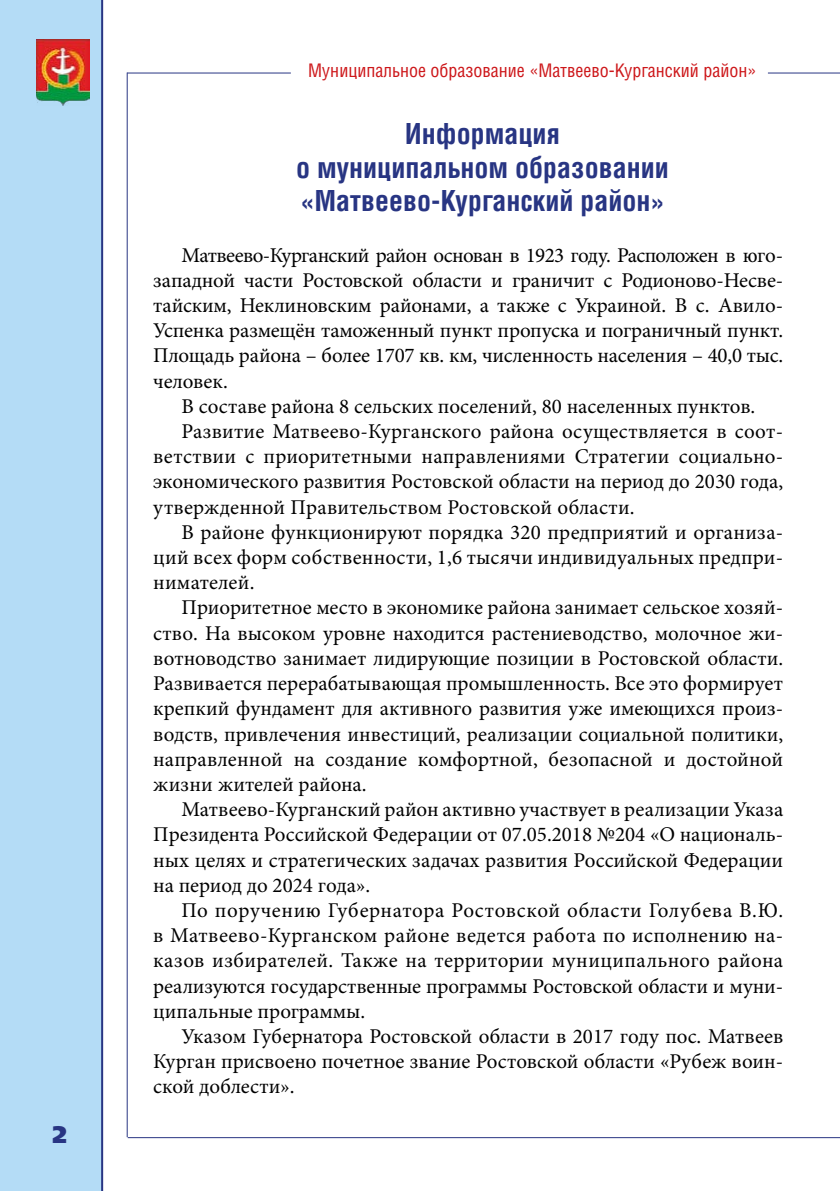
<style>
.page{position:relative;width:840px;height:1191px;background:#fff}
.page>*{position:absolute;margin:0;border:0;box-sizing:border-box;transform-origin:0 0}
.t1{font:700 28px/33.6px "AG Letterica Condensed C";color:#283583;text-align:center}
.t2{font:24px "AG Foreigner Black C";color:#283583}
.t3{font:21px/25.2px "Minion Pro";color:#000;text-align:justify}
.t4{font:21px "Minion Pro";letter-spacing:.02em;color:#000}
.t5{font:21px "Minion Pro";letter-spacing:.03em;color:#000}
.t6{font:18px "AG Letterica Condensed C";color:#cd171a}
</style>
<div class="page">
<div style="left:0;top:0;width:102px;height:1191px;background:#b4dcf6"></div>
<hr style="left:101px;top:0;width:2px;height:1191px;background:#283583">
<hr style="left:767px;top:73px;width:72px;height:1px;background:#283583">
<hr style="left:127px;top:73px;width:164px;height:1px;background:#283583">
<hr style="left:127px;top:73px;width:1px;height:1064px;background:#283583">
<hr style="left:128px;top:1137px;width:711px;height:1px;background:#283583">
<img style="left:37px;top:39px;width:52px;height:67px">
<p class="t2" style="left:52px;top:1120px;width:16px">2</p>
<p class="t6" style="left:308px;top:59px;width:449px">Муниципальное образование «Матвеево-Курганский район»</p>
<h1 class="t1" style="left:296px;top:117px;width:374px">Информация<br>о муниципальном образовании «Матвеево-Курганский район»</h1>
<p class="t3" style="left:153px;top:242px;width:631px;text-indent:28px">Матвеево-Курганский район основан в 1923 году. Расположен в юго&shy;западной части Ростовской области и граничит с Родионово-Несве&shy;тайским, Неклиновским районами, а также с Украиной. В с. Авило-Успенка размещён таможенный пункт пропуска и пограничный пункт.<br>Площадь района – более 1707 кв. км, численность населения – 40,0 тыс. человек.</p>
<p class="t3" style="left:181px;top:393px;width:575px">В составе района 8 сельских поселений, 80 населенных пунктов.</p>
<p class="t3" style="left:181px;top:419px;width:602px">Развитие Матвеево-Курганского района осуществляется в соот-</p>
<p class="t3" style="left:153px;top:444px;width:631px">ветствии с приоритетными направлениями Стратегии социально-</p>
<p class="t3" style="left:153px;top:469px;width:631px">экономического развития Ростовской области на период до 2030 года,</p>
<p class="t3" style="left:153px;top:494px;width:482px">утвержденной Правительством Ростовской области.</p>
<p class="t3" style="left:181px;top:519px;width:602px">В районе функционируют порядка 320 предприятий и организа-</p>
<p class="t3" style="left:153px;top:545px;width:631px">ций всех форм собственности, 1,6 тысячи индивидуальных предпри-</p>
<p class="t3" style="left:153px;top:570px;width:103px">нимателей.</p>
<p class="t3" style="left:181px;top:595px;width:602px">Приоритетное место в экономике района занимает сельское хозяй-</p>
<p class="t3" style="left:153px;top:620px;width:631px">ство. На высоком уровне находится растениеводство, молочное жи-</p>
<p class="t3" style="left:153px;top:645px;width:631px">вотноводство занимает лидирующие позиции в Ростовской области.</p>
<p class="t3" style="left:153px;top:671px;width:631px">Развивается перерабатывающая промышленность. Все это формирует</p>
<p class="t3" style="left:153px;top:696px;width:631px">крепкий фундамент для активного развития уже имеющихся произ-</p>
<p class="t3" style="left:153px;top:721px;width:631px">водств, привлечения инвестиций, реализации социальной политики,</p>
<p class="t3" style="left:153px;top:746px;width:631px">направленной на создание комфортной, безопасной и достойной</p>
<p class="t3" style="left:153px;top:771px;width:215px">жизни жителей района.</p>
<p class="t3" style="left:181px;top:797px;width:602px">Матвеево-Курганский район активно участвует в реализации Указа</p>
<p class="t3" style="left:153px;top:822px;width:631px">Президента Российской Федерации от 07.05.2018 №204 «О националь-</p>
<p class="t3" style="left:153px;top:847px;width:631px">ных целях и стратегических задачах развития Российской Федерации</p>
<p class="t3" style="left:153px;top:872px;width:218px">на период до 2024 года».</p>
<p class="t5" style="left:181px;top:896px;width:602px">По поручению Губернатора Ростовской области Голубева В.Ю.</p>
<p class="t4" style="left:153px;top:921px;width:631px">в Матвеево-Курганском районе ведется работа по исполнению на-</p>
<p class="t4" style="left:153px;top:946px;width:631px">казов избирателей. Также на территории муниципального района</p>
<p class="t3" style="left:153px;top:973px;width:631px">реализуются государственные программы Ростовской области и муни-</p>
<p class="t3" style="left:153px;top:998px;width:213px">ципальные программы.</p>
<p class="t3" style="left:181px;top:1023px;width:603px">Указом Губернатора Ростовской области в 2017 году пос. Матвеев</p>
<p class="t3" style="left:153px;top:1049px;width:631px">Курган присвоено почетное звание Ростовской области «Рубеж воин-</p>
<p class="t3" style="left:153px;top:1074px;width:143px">ской доблести».</p>
</div>
